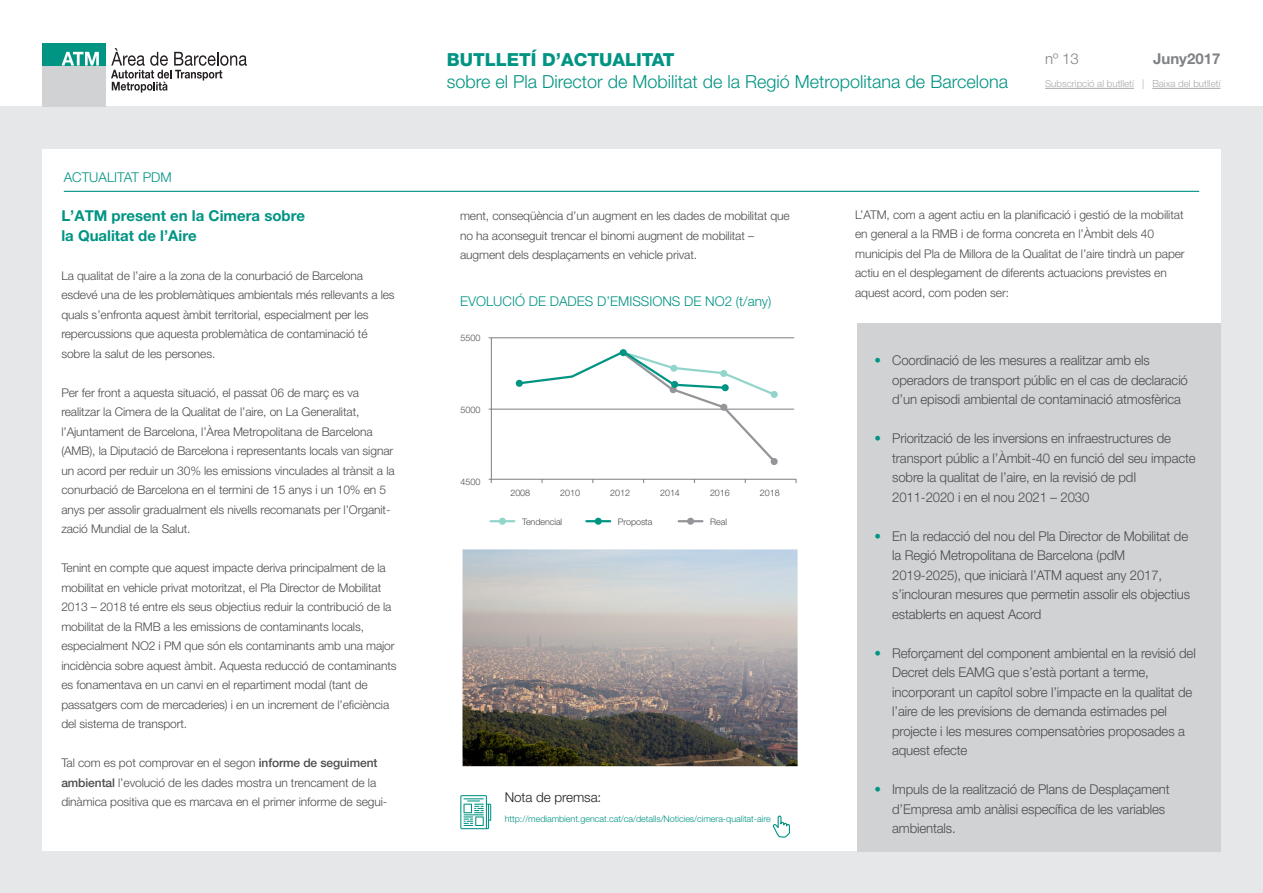
<style>
.page{position:relative;width:1263px;height:893px;background:#fff}
.page>*{position:absolute;margin:0;border:0;box-sizing:border-box;transform-origin:0 0}
.t1{font:300 18px "Helvetica Neue LT Pro";color:#009483}
.t2{font:800 18px "Helvetica Neue LT Pro";color:#009483}
.t3{font:700 15px/19.5px "Helvetica Neue LT Pro";color:#009483}
.t4{font:700 15px "Helvetica Neue LT Pro";color:#808285}
.t5{font:300 15px "Helvetica Neue LT Pro";color:#808285}
.t6{font:300 13.5px/19.5px "Helvetica Neue LT Pro";letter-spacing:-.01em;color:#4b4c4d}
.t7{font:300 13.5px "Helvetica Neue LT Pro";color:#009483}
.t8{font:300 13.5px "Helvetica Neue LT Pro";letter-spacing:-.005em;color:#231f20}
.t9{font:300 12px/19.5px "Helvetica Neue LT Pro";letter-spacing:-.01em;color:#4b4c4d}
.t10{font:300 9.75px "Helvetica Neue LT Pro";color:#a8a9ad}
.t11{font:300 9px "Helvetica Neue LT Pro";letter-spacing:-.005em;color:#009483}
.t12{font:300 9px "Helvetica Neue LT Pro";letter-spacing:-.01em;color:#4b4c4d}
.s1{font-weight:500}
.s2{color:#009483}
</style>
<div class="page">
<div style="left:0;top:106px;width:1263px;height:787px;background:#e6e7e9"></div>
<div style="left:42px;top:149px;width:1178px;height:701px;background:#fff"></div>
<hr style="left:64px;top:191px;width:1135px;height:1px;background:#009483">
<div style="left:42px;top:43px;width:64px;height:63px;background:#d1d2d4"></div>
<div style="left:43px;top:43px;width:63px;height:22px;background:#009483"></div>
<svg style="left:62px;top:52px;width:37px;height:14px"></svg>
<svg style="left:111px;top:48px;width:136px;height:45px"></svg>
<hr style="left:1045px;top:88px;width:89px;height:1px;background:#a8a9ad">
<hr style="left:1152px;top:88px;width:68px;height:1px;background:#a8a9ad">
<div style="left:857px;top:323px;width:363px;height:528px;background:#d1d2d4"></div>
<svg style="left:460px;top:795px;width:31px;height:34px"></svg>
<svg style="left:772px;top:815px;width:18px;height:23px"></svg>
<hr style="left:491px;top:338px;width:1px;height:141px;background:#7b7e7f">
<hr style="left:489px;top:409px;width:305px;height:1px;background:#7b7e7f">
<hr style="left:489px;top:337px;width:305px;height:1px;background:#7b7e7f">
<svg style="left:517px;top:349px;width:260px;height:115px"></svg>
<div style="left:671px;top:381px;width:7px;height:7px;background:#009483;border-radius:50%"></div>
<hr style="left:489px;top:479px;width:307px;height:1px;background:#7b7e7f">
<div style="left:499px;top:518px;width:7px;height:7px;background:#94d5cb;border-radius:50%"></div>
<hr style="left:490px;top:520px;width:24px;height:2px;background:#94d5cb">
<div style="left:595px;top:518px;width:7px;height:7px;background:#009483;border-radius:50%"></div>
<hr style="left:586px;top:520px;width:24px;height:2px;background:#009483">
<div style="left:687px;top:518px;width:7px;height:7px;background:#939598;border-radius:50%"></div>
<hr style="left:679px;top:520px;width:23px;height:2px;background:#939598">
<img style="left:462px;top:549px;width:335px;height:217px">
<p class="t7" style="left:64px;top:169px;width:109px">ACTUALITAT PDM</p>
<p class="t3" style="left:61px;top:206px;width:245px">L’ATM present en la Cimera sobre la Qualitat de l’Aire</p>
<p class="t9" style="left:61px;top:265px;width:335px">La qualitat de l’aire a la zona de la conurbació de Barcelona esdevé una de les problemàtiques ambientals més rellevants a les quals s’enfronta aquest àmbit territorial, especialment per les repercussions que aquesta problemàtica de contaminació té sobre la salut de les persones.</p>
<p class="t9" style="left:61px;top:382px;width:335px">Per fer front a aquesta situació, el passat 06 de març es va realitzar la Cimera de la Qualitat de l’aire, on La Generalitat, l’Ajuntament de Barcelona, l’Àrea Metropolitana de Barcelona (AMB), la Diputació de Barcelona i representants locals van signar un acord per reduir un 30% les emissions vinculades al trànsit a la conurbació de Barcelona en el termini de 15 anys i un 10% en 5 anys per assolir gradualment els nivells recomanats per l’Organit&shy;zació Mundial de la Salut.</p>
<p class="t9" style="left:61px;top:558px;width:337px">Tenint en compte que aquest impacte deriva principalment de la mobilitat en vehicle privat motoritzat, el Pla Director de Mobilitat 2013 – 2018 té entre els seus objectius reduir la contribució de la mobilitat de la RMB a les emissions de contaminants locals, especialment NO2 i PM que són els contaminants amb una major incidència sobre aquest àmbit. Aquesta reducció de contaminants es fonamentava en un canvi en el repartiment modal (tant de passatgers com de mercaderies) i en un increment de l’eficiència del sistema de transport.</p>
<p class="t9" style="left:61px;top:753px;width:327px">Tal com es pot comprovar en el segon <span class="s1">informe de seguiment ambiental</span> l’evolució de les dades mostra un trencament de la dinàmica positiva que es marcava en el primer informe de segui-</p>
<h1 class="t2" style="left:447px;top:49px;width:229px">BUTLLETÍ D’ACTUALITAT</h1>
<h1 class="t1" style="left:447px;top:71px;width:563px">sobre el Pla Director de Mobilitat de la Regió Metropolitana de Barcelona</h1>
<p class="t5" style="left:1045px;top:49px;width:35px">nº 13</p>
<p class="t4" style="left:1153px;top:49px;width:69px">Juny2017</p>
<p class="t10" style="left:1045px;top:78px;width:177px">Subscripció al butlletí | Baixa del butlletí</p>
<p class="t9" style="left:460px;top:206px;width:331px">ment, conseqüència d’un augment en les dades de mobilitat que no ha aconseguit trencar el binomi augment de mobilitat – augment dels desplaçaments en vehicle privat.</p>
<p class="t7" style="left:460px;top:293px;width:313px">EVOLUCIÓ DE DADES D’EMISSIONS DE NO2 (t/any)</p>
<p class="t12" style="left:461px;top:332px;width:21px">5500</p>
<p class="t12" style="left:461px;top:404px;width:21px">5000</p>
<p class="t12" style="left:461px;top:476px;width:21px">4500</p>
<p class="t12" style="left:510px;top:487px;width:21px">2008</p>
<p class="t12" style="left:560px;top:487px;width:21px">2010</p>
<p class="t12" style="left:610px;top:487px;width:21px">2012</p>
<p class="t12" style="left:660px;top:487px;width:21px">2014</p>
<p class="t12" style="left:710px;top:487px;width:21px">2016</p>
<p class="t12" style="left:760px;top:487px;width:21px">2018</p>
<p class="t12" style="left:522px;top:516px;width:42px">Tendencial</p>
<p class="t12" style="left:618px;top:516px;width:36px">Proposta</p>
<p class="t12" style="left:710px;top:516px;width:18px">Real</p>
<p class="t8" style="left:505px;top:789px;width:98px">Nota de premsa:</p>
<p class="t11" style="left:505px;top:813px;width:267px">http://mediambient.gencat.cat/ca/detalls/Noticies/cimera-qualitat-aire</p>
<p class="t9" style="left:855px;top:205px;width:331px">L’ATM, com a agent actiu en la planificació i gestió de la mobilitat en general a la RMB i de forma concreta en l’Àmbit dels 40 municipis del Pla de Millora de la Qualitat de l’aire tindrà un paper actiu en el desplegament de diferents actuacions previstes en aquest acord, com poden ser:</p>
<p class="t6" style="left:892px;top:350px;width:297px;text-indent:-18px"><span class="s2">•</span> Coordinació de les mesures a realitzar amb els operadors de transport públic en el cas de declaració d’un episodi ambiental de contaminació atmosfèrica</p>
<p class="t6" style="left:892px;top:428px;width:305px;text-indent:-18px"><span class="s2">•</span> Priorització de les inversions en infraestructures de transport públic a l’Àmbit-40 en funció del seu impacte sobre la qualitat de l’aire, en la revisió de pdI 2011-2020 i en el nou 2021 – 2030</p>
<p class="t6" style="left:892px;top:526px;width:299px;text-indent:-18px"><span class="s2">•</span> En la redacció del nou del Pla Director de Mobilitat de la Regió Metropolitana de Barcelona (pdM 2019-2025), que iniciarà l’ATM aquest any 2017, s’inclouran mesures que permetin assolir els objectius establerts en aquest Acord</p>
<p class="t6" style="left:892px;top:643px;width:305px;text-indent:-18px"><span class="s2">•</span> Reforçament del component ambiental en la revisió del Decret dels EAMG que s’està portant a terme, incorporant un capítol sobre l’impacte en la qualitat de l’aire de les previsions de demanda estimades pel projecte i les mesures compensatòries proposades a aquest efecte</p>
<p class="t6" style="left:892px;top:779px;width:279px;text-indent:-18px"><span class="s2">•</span> Impuls de la realització de Plans de Desplaçament d’Empresa amb anàlisi específica de les variables ambientals.</p>
</div>
